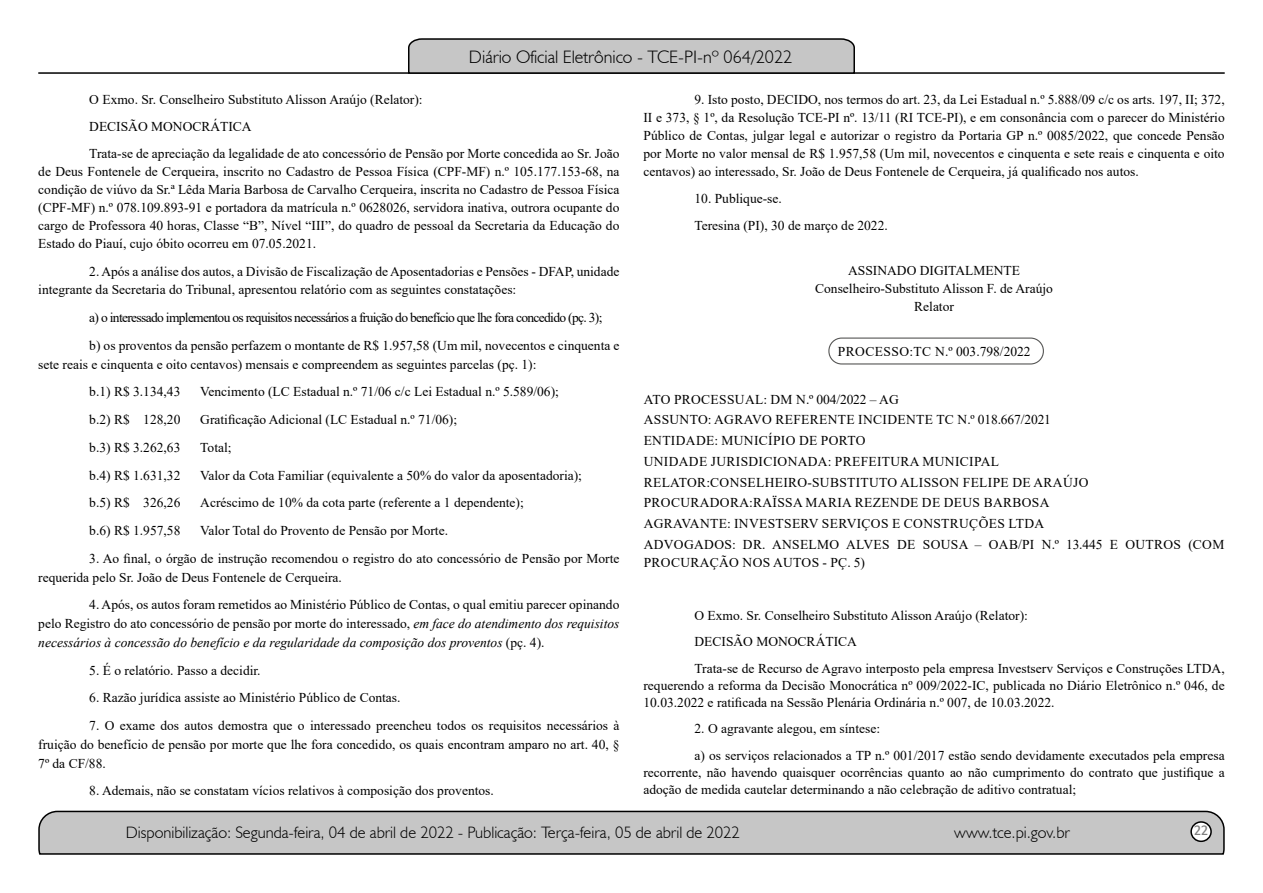
<style>
.page{position:relative;width:1263px;height:893px;background:#fff}
.page>*{position:absolute;margin:0;border:0;box-sizing:border-box;transform-origin:0 0}
.t1{font:300 18px "Humanist 521 BT";color:#000}
.t2{font:300 16.5px "Humanist 521 BT";color:#000}
.t3{font:15px "Estrangelo Edessa";color:#808080}
.t4{font:13.5px/18px "Times New Roman";color:#000}
.t5{font:13.5px/20.7px "Times New Roman";letter-spacing:.025em;color:#000}
.t6{font:13.5px/27.8px "Times New Roman";letter-spacing:-.05em;color:#000}
.t7{font:13.5px "Times New Roman";letter-spacing:.035em;color:#000}
.s1{font-style:italic}
</style>
<div class="page">
<svg style="left:38px;top:810px;width:1187px;height:45px;background:#b9b9b9"></svg>
<div style="left:1191px;top:822px;width:20px;height:19px;background:#fff;border-radius:50%"></div>
<div style="left:1190px;top:821px;width:22px;height:21px;border:2px solid #000;border-radius:50%"></div>
<hr style="left:38px;top:72px;width:1187px;height:2px;background:#000">
<svg style="left:407px;top:38px;width:449px;height:36px;background:#b4b4b4"></svg>
<div style="left:828px;top:338px;width:216px;height:27px;border:1px solid #575756;border-radius:13px"></div>
<h1 class="t1" style="left:469px;top:46px;width:325px">Diário Oficial Eletrônico - TCE-PI-nº 064/2022</h1>
<p class="t4" style="left:89px;top:85px;width:532px;line-height:27px">O Exmo. Sr. Conselheiro Substituto Alisson Araújo (Relator):<br>DECISÃO MONOCRÁTICA<br>Trata-se de apreciação da legalidade de ato concessório de Pensão por Morte concedida ao Sr. João</p>
<p class="t4" style="left:38px;top:162px;width:583px;text-align:justify">de Deus Fontenele de Cerqueira, inscrito no Cadastro de Pessoa Física (CPF-MF) n.º 105.177.153-68, na condição de viúvo da Sr.ª Lêda Maria Barbosa de Carvalho Cerqueira, inscrita no Cadastro de Pessoa Física (CPF-MF) n.º 078.109.893-91 e portadora da matrícula n.º 0628026, servidora inativa, outrora ocupante do cargo de Professora 40 horas, Classe “B”, Nível “III”, do quadro de pessoal da Secretaria da Educação do Estado do Piauí, cujo óbito ocorreu em 07.05.2021.</p>
<p class="t4" style="left:38px;top:261px;width:583px;line-height:18.8px;text-indent:51px">2. Após a análise dos autos, a Divisão de Fiscalização de Aposentadorias e Pensões - DFAP, unidade integrante da Secretaria do Tribunal, apresentou relatório com as seguintes constatações:</p>
<p class="t6" style="left:89px;top:303px;width:532px">a) o interessado implementou os requisitos necessários a fruição do benefício que lhe fora concedido (pç. 3);<br>b) os proventos da pensão perfazem o montante de R$ 1.957,58 (Um mil, novecentos e cinquenta e</p>
<p class="t4" style="left:89px;top:350px;width:449px;line-height:27.8px;text-indent:-51px">sete reais e cinquenta e oito centavos) mensais e compreendem as seguintes parcelas (pç. 1): b.1) R$ 3.134,43</p>
<p class="t4" style="left:643px;top:90px;width:583px;text-align:justify;text-indent:51px">9. Isto posto, DECIDO, nos termos do art. 23, da Lei Estadual n.º 5.888/09 c/c os arts. 197, II; 372, II e 373, § 1º, da Resolução TCE-PI nº. 13/11 (RI TCE-PI), e em consonância com o parecer do Ministério Público de Contas, julgar legal e autorizar o registro da Portaria GP n.º 0085/2022, que concede Pensão por Morte no valor mensal de R$ 1.957,58 (Um mil, novecentos e cinquenta e sete reais e cinquenta e oito centavos) ao interessado, Sr. João de Deus Fontenele de Cerqueira, já qualificado nos autos.</p>
<p class="t4" style="left:694px;top:184px;width:195px;line-height:27px">10. Publique-se.<br>Teresina (PI), 30 de março de 2022.</p>
<p class="t4" style="left:815px;top:261px;width:239px;text-align:center">ASSINADO DIGITALMENTE<br>Conselheiro-Substituto Alisson F. de Araújo<br>Relator</p>
<p class="t7" style="left:838px;top:342px;width:194px">PROCESSO:TC N.º 003.798/2022</p>
<p class="t5" style="left:644px;top:388px;width:582px">ATO PROCESSUAL: DM N.º 004/2022 – AG<br>ASSUNTO: AGRAVO REFERENTE INCIDENTE TC N.º 018.667/2021<br>ENTIDADE: MUNICÍPIO DE PORTO<br>UNIDADE JURISDICIONADA: PREFEITURA MUNICIPAL RELATOR:CONSELHEIRO-SUBSTITUTO ALISSON FELIPE DE ARAÚJO PROCURADORA:RAÏSSA MARIA REZENDE DE DEUS BARBOSA<br>AGRAVANTE: INVESTSERV SERVIÇOS E CONSTRUÇÕES LTDA<br>ADVOGADOS: DR. ANSELMO ALVES DE SOUSA – OAB/PI N.º 13.445 E OUTROS (COM</p>
<p class="t5" style="left:644px;top:552px;width:223px">PROCURAÇÃO NOS AUTOS - PÇ. 5)</p>
<p class="t4" style="left:200px;top:382px;width:360px">Vencimento (LC Estadual n.º 71/06 c/c Lei Estadual n.º 5.589/06);</p>
<p class="t4" style="left:89px;top:410px;width:93px">b.2) R$ 128,20</p>
<p class="t4" style="left:200px;top:410px;width:258px">Gratificação Adicional (LC Estadual n.º 71/06);</p>
<p class="t4" style="left:89px;top:438px;width:93px">b.3) R$ 3.262,63</p>
<p class="t4" style="left:200px;top:438px;width:33px">Total;</p>
<p class="t4" style="left:89px;top:466px;width:93px">b.4) R$ 1.631,32</p>
<p class="t4" style="left:200px;top:466px;width:383px">Valor da Cota Familiar (equivalente a 50% do valor da aposentadoria);</p>
<p class="t4" style="left:89px;top:493px;width:93px">b.5) R$ 326,26</p>
<p class="t4" style="left:200px;top:493px;width:325px">Acréscimo de 10% da cota parte (referente a 1 dependente);</p>
<p class="t4" style="left:89px;top:521px;width:93px">b.6) R$ 1.957,58</p>
<p class="t4" style="left:200px;top:521px;width:249px">Valor Total do Provento de Pensão por Morte.</p>
<p class="t4" style="left:38px;top:548px;width:583px;line-height:18.8px;text-indent:51px">3. Ao final, o órgão de instrução recomendou o registro do ato concessório de Pensão por Morte requerida pelo Sr. João de Deus Fontenele de Cerqueira.</p>
<p class="t4" style="left:38px;top:595px;width:583px;line-height:18.8px;text-align:justify;text-indent:51px">4. Após, os autos foram remetidos ao Ministério Público de Contas, o qual emitiu parecer opinando pelo Registro do ato concessório de pensão por morte do interessado, <span class="s1">em face do atendimento dos requisitos necessários à concessão do benefício e da regularidade da composição dos proventos</span> (pç. 4).</p>
<p class="t4" style="left:89px;top:661px;width:173px">5. É o relatório. Passo a decidir.</p>
<p class="t4" style="left:89px;top:688px;width:313px">6. Razão jurídica assiste ao Ministério Público de Contas.</p>
<p class="t4" style="left:38px;top:716px;width:583px;line-height:18.8px;text-align:justify;text-indent:51px">7. O exame dos autos demostra que o interessado preencheu todos os requisitos necessários à fruição do benefício de pensão por morte que lhe fora concedido, os quais encontram amparo no art. 40, § 7º da CF/88.</p>
<p class="t4" style="left:89px;top:781px;width:406px">8. Ademais, não se constatam vícios relativos à composição dos proventos.</p>
<p class="t4" style="left:694px;top:602px;width:532px;line-height:26.2px">O Exmo. Sr. Conselheiro Substituto Alisson Araújo (Relator):<br>DECISÃO MONOCRÁTICA<br>Trata-se de Recurso de Agravo interposto pela empresa Investserv Serviços e Construções LTDA,</p>
<p class="t4" style="left:643px;top:676px;width:583px;line-height:17.2px">requerendo a reforma da Decisão Monocrática nº 009/2022-IC, publicada no Diário Eletrônico n.º 046, de<br>10.03.2022 e ratificada na Sessão Plenária Ordinária n.º 007, de 10.03.2022.</p>
<p class="t4" style="left:694px;top:715px;width:532px;line-height:26.2px">2. O agravante alegou, em síntese:<br>a) os serviços relacionados a TP n.º 001/2017 estão sendo devidamente executados pela empresa</p>
<p class="t4" style="left:643px;top:763px;width:583px;line-height:17.2px">recorrente, não havendo quaisquer ocorrências quanto ao não cumprimento do contrato que justifique a adoção de medida cautelar determinando a não celebração de aditivo contratual;</p>
<p class="t2" style="left:126px;top:822px;width:616px">Disponibilização: Segunda-feira, 04 de abril de 2022 - Publicação: Terça-feira, 05 de abril de 2022</p>
<p class="t2" style="left:954px;top:822px;width:117px">www.tce.pi.gov.br</p>
<p class="t3" style="left:1194px;top:823px;width:16px">22</p>
</div>
